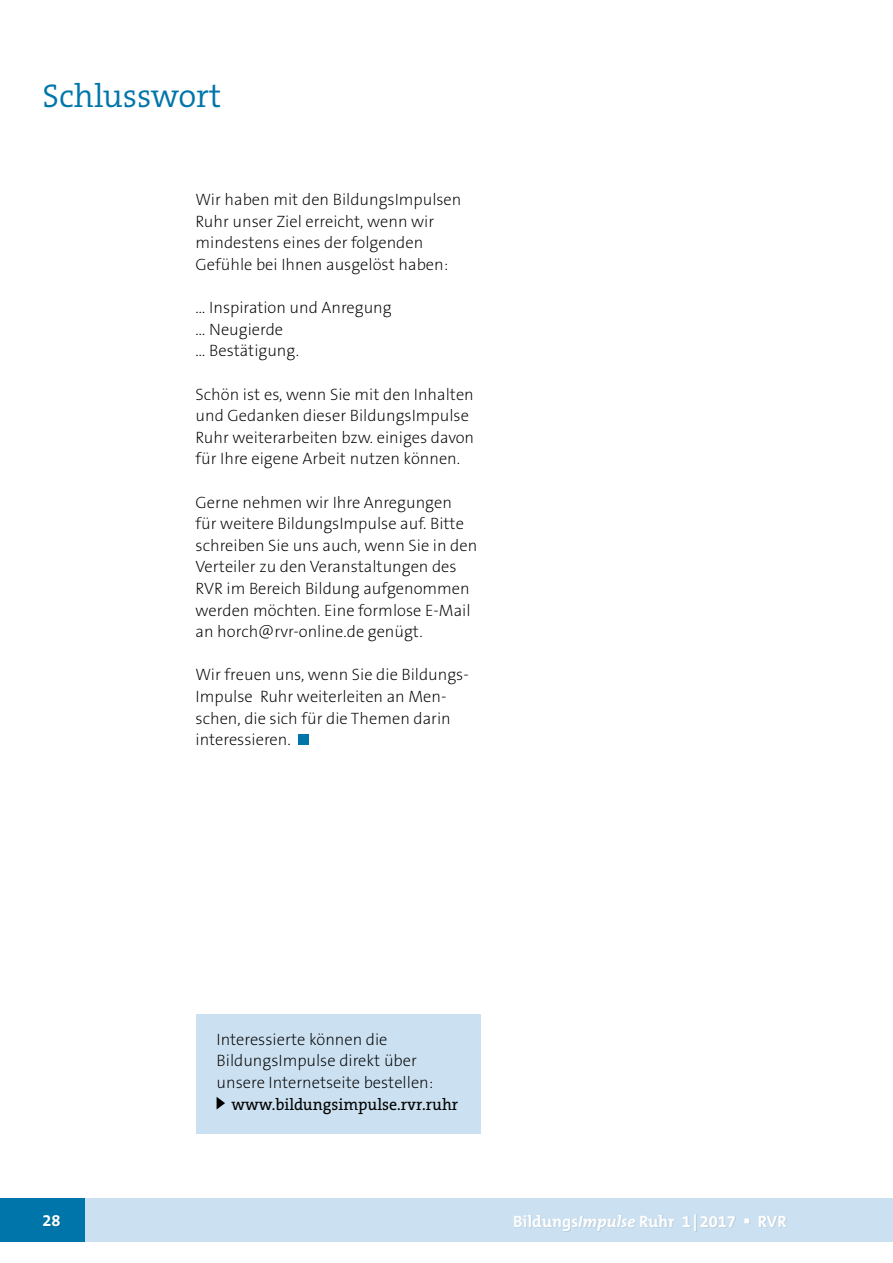
<style>
.page{position:relative;width:893px;height:1263px;background:#fff}
.page>*{position:absolute;margin:0;border:0;box-sizing:border-box;transform-origin:0 0}
.t1{font:300 33px "The Serif B4";color:#0075aa}
.t2{font:200 16.5px/21.6px "The Sans B2";color:#000}
.t3{font:700 16.5px "The Mix B7";color:#fff}
.t4{font:16.5px "The Serif B5 Plain";color:#000}
.s1{font-style:italic}
</style>
<div class="page">
<div style="left:0;top:1198px;width:893px;height:44px;background:#cbe0f0"></div>
<div style="left:0;top:1198px;width:85px;height:44px;background:#0075aa"></div>
<div style="left:44px;top:1216px;width:17px;height:11px;background:#006ea0"></div>
<div style="left:515px;top:1215px;width:272px;height:17px;background:#000;opacity:.1"></div>
<div style="left:298px;top:735px;width:10px;height:10px;background:#0075aa"></div>
<div style="left:196px;top:1014px;width:284px;height:120px;background:#cbe0f0"></div>
<svg style="left:217px;top:1097px;width:8px;height:12px"></svg>
<h1 class="t1" style="left:43px;top:79px;width:180px">Schlusswort</h1>
<p class="t2" style="left:196px;top:190px;width:267px">Wir haben mit den BildungsImpulsen Ruhr unser Ziel erreicht, wenn wir mindestens eines der folgenden Gefühle bei Ihnen ausgelöst haben:</p>
<p class="t2" style="left:196px;top:298px;width:198px">… Inspiration und Anregung … Neugierde<br>… Bestätigung.</p>
<p class="t2" style="left:196px;top:384px;width:280px">Schön ist es, wenn Sie mit den Inhalten und Gedanken dieser BildungsImpulse Ruhr weiterarbeiten bzw. einiges davon für Ihre eigene Arbeit nutzen können.</p>
<p class="t2" style="left:196px;top:492px;width:283px">Gerne nehmen wir Ihre Anregungen<br>für weitere BildungsImpulse auf. Bitte schreiben Sie uns auch, wenn Sie in den Verteiler zu den Veranstaltungen des RVR im Bereich Bildung aufgenommen werden möchten. Eine formlose E-Mail an horch@rvr-online.de genügt.</p>
<p class="t2" style="left:196px;top:665px;width:275px">Wir freuen uns, wenn Sie die Bildungs-<br>Impulse Ruhr weiterleiten an Men&shy;schen, die sich für die Themen darin interessieren.</p>
<p class="t2" style="left:217px;top:1029px;width:218px">Interessierte können die<br>BildungsImpulse direkt über unsere Internetseite bestellen:</p>
<p class="t4" style="left:231px;top:1095px;width:228px">www.bildungsimpulse.rvr.ruhr</p>
<p class="t3" style="left:43px;top:1212px;width:20px">28</p>
<p class="t3" style="left:513px;top:1212px;width:275px">Bildungs<span class="s1">Impulse</span> Ruhr 1|2017 ▪ RVR</p>
</div>
